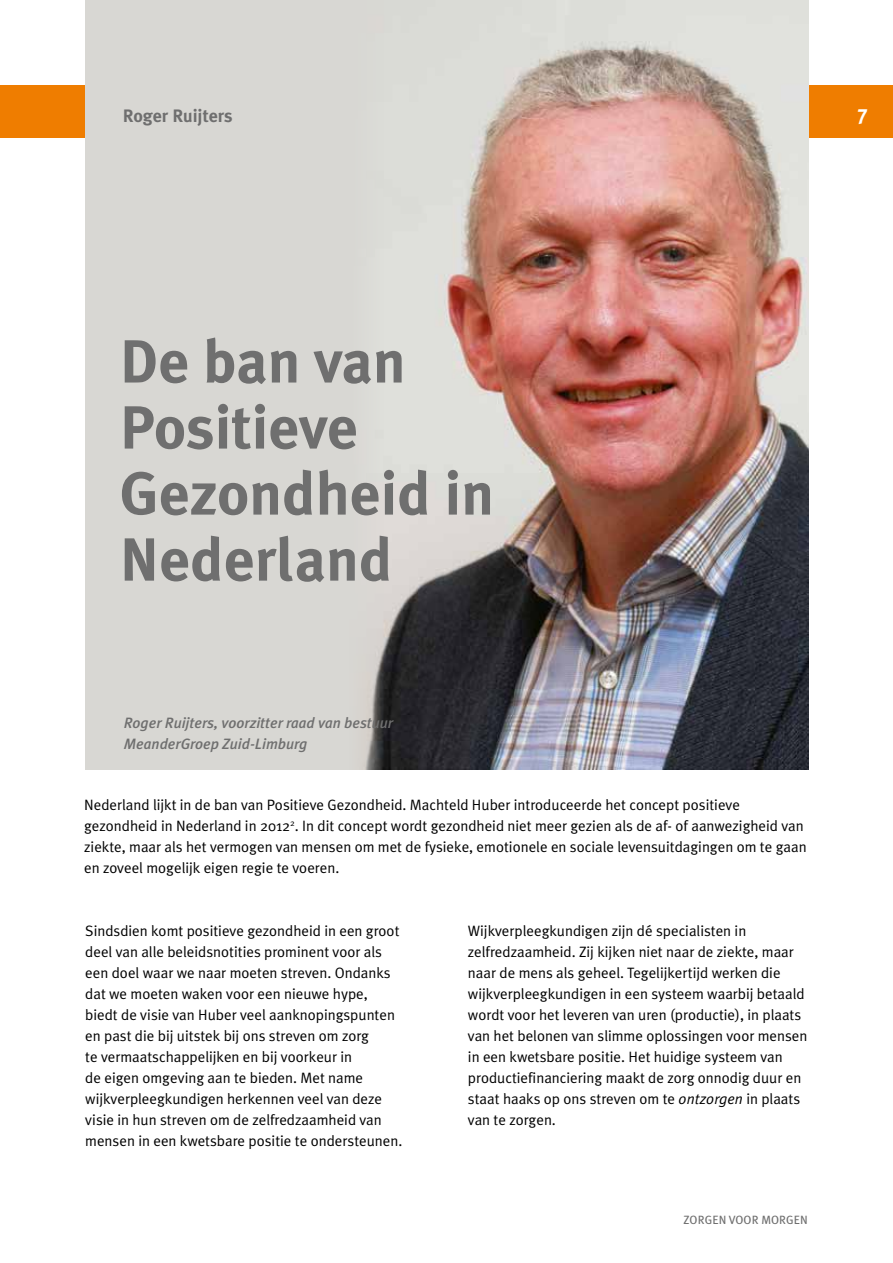
<style>
.page{position:relative;width:893px;height:1263px;background:#fff}
.page>*{position:absolute;margin:0;border:0;box-sizing:border-box;transform-origin:0 0}
.t1{font:700 60.75px/66px "Meta Plus";color:#6f6f6f}
.t2{font:700 21px "Meta Plus";color:#fff}
.t3{font:700 18px "Meta Plus";color:#6f6f6f}
.t4{font:15px/21px "Meta Plus";color:#000}
.t5{font:italic 500 15px/21px "Meta Plus";color:#6f6f6f}
.t6{font:12px "Meta Plus Book Caps";letter-spacing:.01em;color:#6f6f6f}
.s1{font-style:italic}
</style>
<div class="page">
<div style="left:0;top:86px;width:893px;height:52px;background:#ef7d00"></div>
<div style="left:85px;top:0;width:723px;height:770px;background:#d8d7d3"></div>
<img style="left:364px;top:0;width:444px;height:770px">
<p class="t3" style="left:123px;top:105px;width:111px">Roger Ruijters</p>
<h2 class="t2" style="left:858px;top:100px;width:11px">7</h2>
<h1 class="t1" style="left:120px;top:328px;width:376px">De ban van<br>Positieve<br>Gezondheid in<br>Nederland</h1>
<p class="t5" style="left:124px;top:712px;width:271px">Roger Ruijters, voorzitter raad van bestuur<br>MeanderGroep Zuid-Limburg</p>
<p class="t4" style="left:84px;top:794px;width:724px">Nederland lijkt in de ban van Positieve Gezondheid. Machteld Huber introduceerde het concept positieve gezondheid in Nederland in 2012<sup>2</sup>. In dit concept wordt gezondheid niet meer gezien als de af- of aanwezigheid van ziekte, maar als het vermogen van mensen om met de fysieke, emotionele en sociale levensuitdagingen om te gaan en zoveel mogelijk eigen regie te voeren.</p>
<p class="t4" style="left:85px;top:920px;width:319px">Sindsdien komt positieve gezondheid in een groot deel van alle beleidsnotities prominent voor als een doel waar we naar moeten streven. Ondanks dat we moeten waken voor een nieuwe hype, biedt de visie van Huber veel aanknopingspunten en past die bij uitstek bij ons streven om zorg<br>te vermaatschappelijken en bij voorkeur in<br>de eigen omgeving aan te bieden. Met name wijkverpleegkundigen herkennen veel van deze visie in hun streven om de zelfredzaamheid van mensen in een kwetsbare positie te ondersteunen.</p>
<p class="t4" style="left:468px;top:920px;width:341px">Wijkverpleegkundigen zijn dé specialisten in zelfredzaamheid. Zij kijken niet naar de ziekte, maar naar de mens als geheel. Tegelijkertijd werken die wijkverpleegkundigen in een systeem waarbij betaald wordt voor het leveren van uren (productie), in plaats van het belonen van slimme oplossingen voor mensen in een kwetsbare positie. Het huidige systeem van productiefinanciering maakt de zorg onnodig duur en staat haaks op ons streven om te <span class="s1">ontzorgen</span> in plaats van te zorgen.</p>
<p class="t6" style="left:684px;top:1213px;width:126px">ZORGEN VOOR MORGEN</p>
</div>
